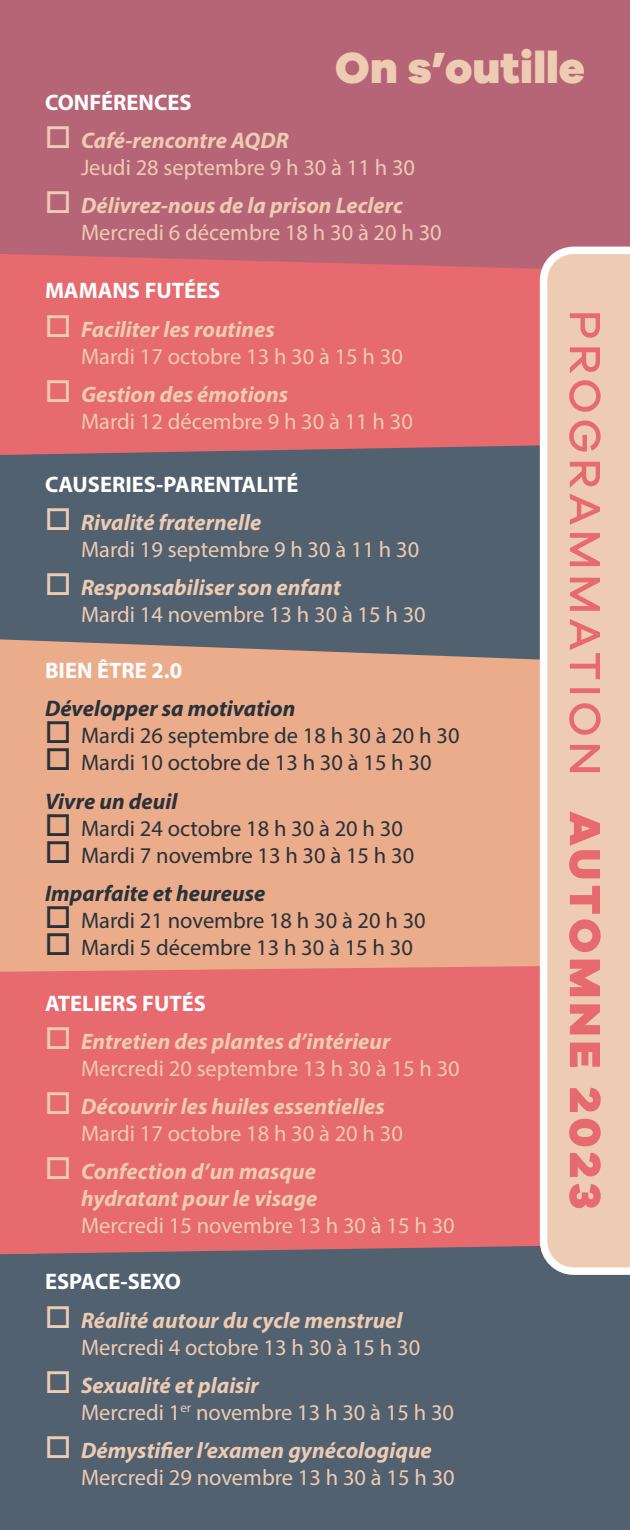
<style>
.page{position:relative;width:630px;height:1530px;background:#fff}
.page>*{position:absolute;margin:0;border:0;box-sizing:border-box;transform-origin:0 0}
.t1{font:800 45px "Galano Grotesque";color:#eecbb3}
.t2{font:italic 700 22.5px/27px "Myriad Pro";color:#eecbb3}
.t3{font:22.5px/27px "Myriad Pro";color:#eecbb3}
.t4{font:22.5px/38.2px "Myriad Pro";color:#293139}
.t5{font:700 22.5px "Myriad Pro";color:#fff}
.t6{font:italic 700 22.5px "Myriad Pro";color:#293139}
.s1{font-weight:700;font-style:italic}
.s2{font-weight:400;font-style:normal}
</style>
<div class="page">
<div style="left:0;top:1254px;width:630px;height:276px;background:#516170"></div>
<div style="left:0;top:972px;width:536px;height:282px;background:#e66a6e"></div>
<div style="left:0;top:663px;width:536px;height:309px;background:#ebac8b"></div>
<div style="left:0;top:455px;width:536px;height:208px;background:#516170"></div>
<div style="left:0;top:271px;width:536px;height:184px;background:#e66a6e"></div>
<div style="left:0;top:0;width:630px;height:271px;background:#b66576"></div>
<svg style="left:536px;top:243px;width:94px;height:1036px;background:#ebcbb8"></svg>
<svg style="left:569px;top:313px;width:32px;height:895px;background:#eaa497"></svg>
<h1 class="t1" style="left:335px;top:39px;width:252px">On s’outille</h1>
<p class="t5" style="left:45px;top:88px;width:148px">CONFÉRENCES</p>
<p class="t3" style="left:81px;top:127px;width:336px;text-indent:-36px">□ <span class="s1">Café-rencontre AQDR<br></span>Jeudi 28 septembre 9 h 30 à 11 h 30</p>
<p class="t2" style="left:81px;top:191px;width:362px;text-indent:-36px">□ Délivrez-nous de la prison Leclerc<br><span class="s2">Mercredi 6 décembre 18 h 30 à 20 h 30</span></p>
<p class="t5" style="left:45px;top:276px;width:177px">MAMANS FUTÉES</p>
<p class="t3" style="left:81px;top:315px;width:323px;text-indent:-36px">□ <span class="s1">Faciliter les routines<br></span>Mardi 17 octobre 13 h 30 à 15 h 30</p>
<p class="t3" style="left:81px;top:381px;width:333px;text-indent:-36px">□ <span class="s1">Gestion des émotions<br></span>Mardi 12 décembre 9 h 30 à 11 h 30</p>
<p class="t5" style="left:45px;top:470px;width:255px">CAUSERIES-PARENTALITÉ</p>
<p class="t3" style="left:81px;top:509px;width:340px;text-indent:-36px">□ <span class="s1">Rivalité fraternelle<br></span>Mardi 19 septembre 9 h 30 à 11 h 30</p>
<p class="t3" style="left:81px;top:574px;width:346px;text-indent:-36px">□ <span class="s1">Responsabiliser son enfant<br></span>Mardi 14 novembre 13 h 30 à 15 h 30</p>
<p class="t5" style="left:45px;top:656px;width:139px">BIEN ÊTRE 2.0</p>
<p class="t6" style="left:45px;top:694px;width:252px">Développer sa motivation</p>
<p class="t4" style="left:45px;top:716px;width:416px">□ Mardi 26 septembre de 18 h 30 à 20 h 30</p>
<p class="t4" style="left:45px;top:743px;width:388px">□ Mardi 10 octobre de 13 h 30 à 15 h 30<br><span class="s1">Vivre un deuil</span></p>
<p class="t4" style="left:45px;top:809px;width:359px">□ Mardi 24 octobre 18 h 30 à 20 h 30</p>
<p class="t4" style="left:45px;top:836px;width:371px">□ Mardi 7 novembre 13 h 30 à 15 h 30<br><span class="s1">Imparfaite et heureuse</span></p>
<p class="t4" style="left:45px;top:901px;width:382px">□ Mardi 21 novembre 18 h 30 à 20 h 30</p>
<p class="t4" style="left:45px;top:928px;width:369px">□ Mardi 5 décembre 13 h 30 à 15 h 30</p>
<p class="t5" style="left:45px;top:988px;width:162px">ATELIERS FUTÉS</p>
<p class="t2" style="left:81px;top:1027px;width:380px;text-indent:-36px">□ Entretien des plantes d’intérieur<br><span class="s2">Mercredi 20 septembre 13 h 30 à 15 h 30</span></p>
<p class="t2" style="left:81px;top:1092px;width:323px;text-indent:-36px">□ Découvrir les huiles essentielles<br><span class="s2">Mardi 17 octobre 18 h 30 à 20 h 30</span></p>
<p class="t2" style="left:45px;top:1158px;width:274px;text-align:right">□ Confection d’un masque hydratant pour le visage</p>
<p class="t3" style="left:81px;top:1212px;width:375px">Mercredi 15 novembre 13 h 30 à 15 h 30</p>
<p class="t5" style="left:45px;top:1267px;width:137px">ESPACE-SEXO</p>
<p class="t2" style="left:81px;top:1306px;width:341px;text-indent:-36px">□ Réalité autour du cycle menstruel<br><span class="s2">Mercredi 4 octobre 13 h 30 à 15 h 30</span></p>
<p class="t3" style="left:81px;top:1371px;width:375px;text-indent:-36px">□ <span class="s1">Sexualité et plaisir<br></span>Mercredi 1<sup>er</sup> novembre 13 h 30 à 15 h 30</p>
<p class="t2" style="left:81px;top:1436px;width:375px;text-indent:-36px">□ Démystifier l’examen gynécologique<br><span class="s2">Mercredi 29 novembre 13 h 30 à 15 h 30</span></p>
</div>
